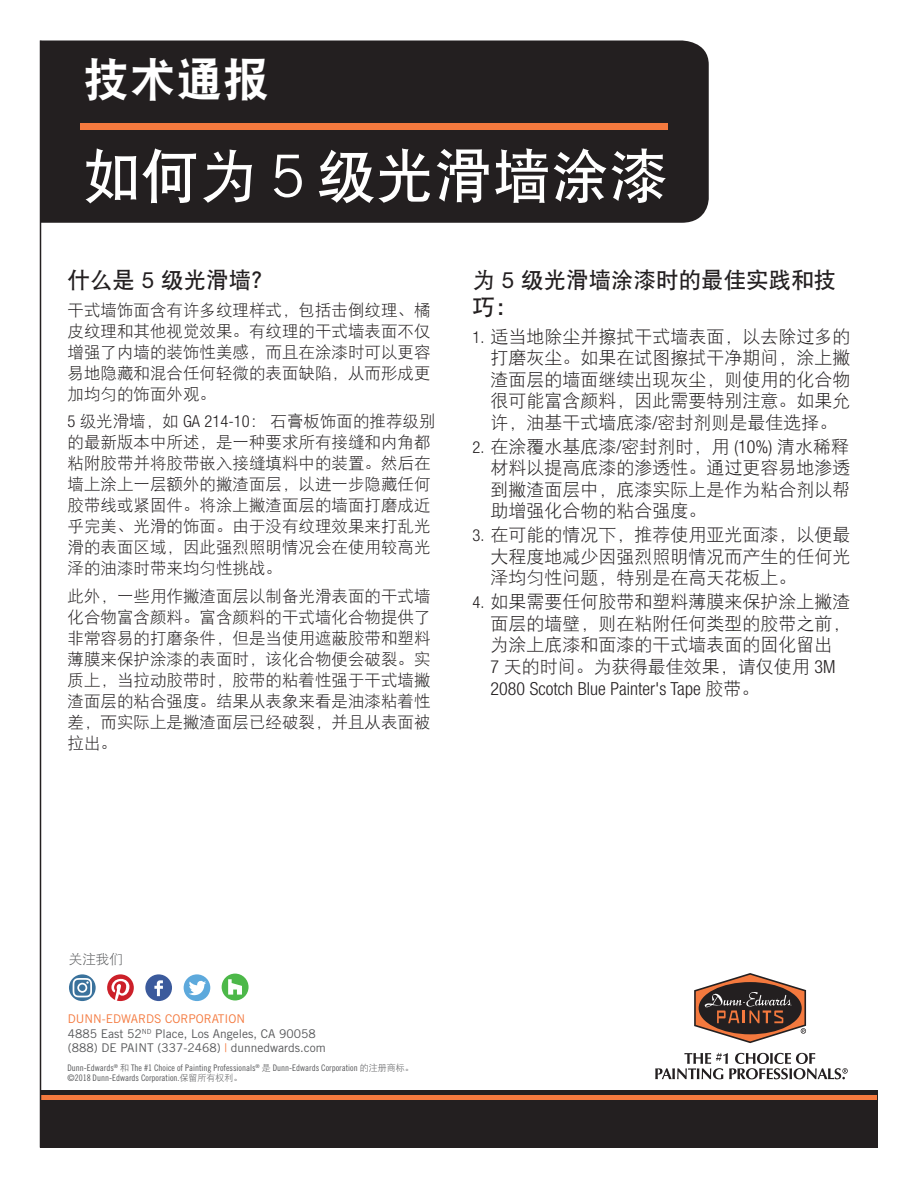
<style>
.page{position:relative;width:918px;height:1188px;background:#fff}
.page>*{position:absolute;margin:0;border:0;box-sizing:border-box;transform-origin:0 0}
.t1{font:58.5px "DFP Hei W7";color:#fff}
.t2{font:46.5px "DFP Hei W9";color:#fff}
.greentext{font:22.5px/27px "DFP Hei W7";color:#231f20}
.greentextbold{font:22.5px "DFP Hei W7";color:#231f20}
.Body_Text{font:18px/21.6px "DFP Hei W3";color:#231f20;text-align:justify}
.t3{font:16.5px/21px "DFP Hei W3";color:#231f20;text-align:justify}
.t4{font:13.5px "DFP Hei W3";color:#58595b}
.t5{font:12px/14.4px "Trade Gothic";color:#57585a}
.t6{font:9px/9.8px "Trade Gothic Cond Eighteen";color:#57585a}
.s1{font-family:"Trade Gothic"}
.s2{font-family:"Helvetica Neue"}
.s3{font-family:"Helvetica Neue";font-weight:300;font-stretch:condensed}
.s4{font-family:"Helvetica Neue";font-weight:300;font-stretch:condensed;font-size:16.5px}
.s5{color:#f4793e}
.s6{font-family:"DFP Hei W3"}
</style>
<div class="page">
<div style="left:40px;top:1090px;width:838px;height:58px;background:#231f20"></div>
<div style="left:40px;top:1095px;width:838px;height:5px;background:#f4793e"></div>
<svg style="left:694px;top:973px;width:112px;height:70px"></svg>
<svg style="left:655px;top:1053px;width:193px;height:26px"></svg>
<div style="left:145px;top:974px;width:27px;height:27px;background:#3b5a9c;border-radius:50%"></div>
<svg style="left:154px;top:980px;width:9px;height:16px"></svg>
<svg style="left:107px;top:974px;width:27px;height:27px"></svg>
<div style="left:184px;top:974px;width:26px;height:27px;background:#5da9dc;border-radius:50%"></div>
<svg style="left:189px;top:980px;width:17px;height:15px"></svg>
<svg style="left:69px;top:974px;width:27px;height:27px"></svg>
<svg style="left:73px;top:978px;width:19px;height:19px"></svg>
<div style="left:222px;top:974px;width:27px;height:26px;background:#4cb849;border-radius:50%"></div>
<svg style="left:228px;top:979px;width:14px;height:16px"></svg>
<hr style="left:40px;top:40px;width:1px;height:1108px;background:#231f20">
<div style="left:41px;top:40px;width:668px;height:183px;background:#231f20"></div>
<div style="left:80px;top:124px;width:588px;height:6px;background:#f4793e"></div>
<h2 class="t2" style="left:83px;top:54px;width:187px">技术通报</h2>
<p class="t1" style="left:82px;top:144px;width:588px">如何为 <span class="s1">5</span> 级光滑墙涂漆</p>
<p class="greentextbold" style="left:68px;top:268px;width:208px">什么是 <span class="s2">5</span> 级光滑墙？</p>
<p class="t3" style="left:68px;top:299px;width:364px">干式墙饰面含有许多纹理样式，包括击倒纹理、橘皮纹理和其他视觉效果。有纹理的干式墙表面不仅增强了内墙的装饰性美感，而且在涂漆时可以更容易地隐藏和混合任何轻微的表面缺陷，从而形成更加均匀的饰面外观。</p>
<p class="t3" style="left:68px;top:411px;width:370px;text-align:left"><span class="s3">5</span> 级光滑墙，如 <span class="s3">GA 214-10</span>：石膏板饰面的推荐级别的最新版本中所述，是一种要求所有接缝和内角都粘附胶带并将胶带嵌入接缝填料中的装置。然后在墙上涂上一层额外的撇渣面层，以进一步隐藏任何胶带线或紧固件。将涂上撇渣面层的墙面打磨成近乎完美、光滑的饰面。由于没有纹理效果来打乱光滑的表面区域，因此强烈照明情况会在使用较高光泽的油漆时带来均匀性挑战。</p>
<p class="t3" style="left:68px;top:585px;width:364px">此外，一些用作撇渣面层以制备光滑表面的干式墙化合物富含颜料。富含颜料的干式墙化合物提供了非常容易的打磨条件，但是当使用遮蔽胶带和塑料薄膜来保护涂漆的表面时，该化合物便会破裂。实质上，当拉动胶带时，胶带的粘着性强于干式墙撇渣面层的粘合强度。结果从表象来看是油漆粘着性差，而实际上是撇渣面层已经破裂，并且从表面被拉出。</p>
<p class="greentext" style="left:473px;top:266px;width:365px">为 <span class="s2">5</span> 级光滑墙涂漆时的最佳实践和技巧：</p>
<p class="Body_Text" style="left:491px;top:325px;width:361px;text-indent:-18px"><span class="s4">1.</span> 适当地除尘并擦拭干式墙表面，以去除过多的打磨灰尘。如果在试图擦拭干净期间，涂上撇渣面层的墙面继续出现灰尘，则使用的化合物很可能富含颜料，因此需要特别注意。如果允许，油基干式墙底漆<span class="s3">/</span>密封剂则是最佳选择。</p>
<p class="Body_Text" style="left:491px;top:435px;width:361px;text-indent:-18px"><span class="s4">2.</span> 在涂覆水基底漆<span class="s3">/</span>密封剂时，用 <span class="s3">(10%)</span> 清水稀释材料以提高底漆的渗透性。通过更容易地渗透到撇渣面层中，底漆实际上是作为粘合剂以帮助增强化合物的粘合强度。</p>
<p class="Body_Text" style="left:491px;top:524px;width:361px;text-indent:-18px"><span class="s4">3.</span> 在可能的情况下，推荐使用亚光面漆，以便最大程度地减少因强烈照明情况而产生的任何光泽均匀性问题，特别是在高天花板上。</p>
<p class="Body_Text" style="left:491px;top:591px;width:361px;text-align:left;text-indent:-18px"><span class="s4">4.</span> 如果需要任何胶带和塑料薄膜来保护涂上撇渣面层的墙壁，则在粘附任何类型的胶带之前，为涂上底漆和面漆的干式墙表面的固化留出<br><span class="s3">7</span> 天的时间。为获得最佳效果，请仅使用 <span class="s3">3M<br>2080 Scotch Blue Painter's Tape</span> 胶带。</p>
<p class="t4" style="left:69px;top:952px;width:55px">关注我们</p>
<p class="t5" style="left:68px;top:1012px;width:259px"><span class="s5">DUNN-EDWARDS CORPORATION<br></span>4885 East 52<sup>ND</sup> Place, Los Angeles, CA 90058 (888) DE PAINT (337-2468) <span class="s5">|</span> dunnedwards.com</p>
<p class="t6" style="left:67px;top:1063px;width:348px">Dunn-Edwards<sup>®</sup> <span class="s6">和</span> The #1 Choice of Painting Professionals<sup>®</sup> <span class="s6">是</span> Dunn-Edwards Corporation <span class="s6">的注册商标。</span>©2018 Dunn-Edwards Corporation.<span class="s6">保留所有权利。</span></p>
</div>
